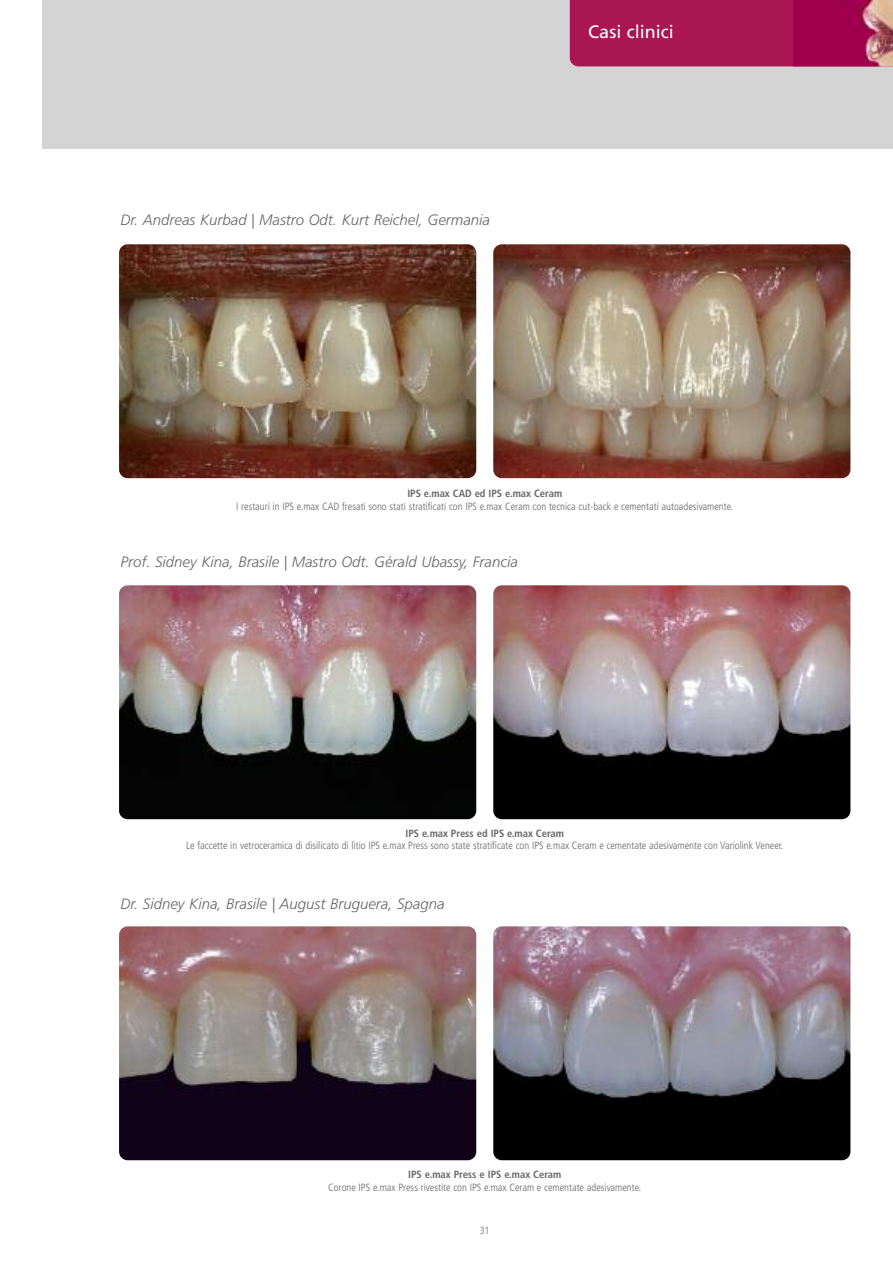
<style>
.page{position:relative;width:893px;height:1263px;background:#fff}
.page>*{position:absolute;margin:0;border:0;box-sizing:border-box;transform-origin:0 0}
.t1{font:18px "Frutiger";color:#fff}
.t2{font:italic 300 15px "Frutiger";color:#686768}
.t3{font:300 condensed 10.5px "Frutiger";color:#686768}
.t4{font:700 condensed 10.5px "Frutiger";color:#686768}
.t5{font:condensed 10.5px "Frutiger";color:#939393}
</style>
<div class="page">
<img style="left:119px;top:244px;width:357px;height:234px;border-radius:9px">
<img style="left:493px;top:244px;width:357px;height:234px;border-radius:9px">
<img style="left:119px;top:585px;width:357px;height:234px;border-radius:9px">
<img style="left:493px;top:585px;width:357px;height:234px;border-radius:9px">
<div style="left:43px;top:0;width:850px;height:148px;background:#d4d4d4"></div>
<div style="left:570px;top:0;width:323px;height:66px;background:#a91653"></div>
<img style="left:793px;top:1px;width:100px;height:65px">
<img style="left:119px;top:926px;width:357px;height:234px;border-radius:9px">
<img style="left:493px;top:926px;width:357px;height:234px;border-radius:9px">
<h2 class="t2" style="left:121px;top:214px;width:371px">Dr. Andreas Kurbad | Mastro Odt. Kurt Reichel, Germania</h2>
<h1 class="t1" style="left:588px;top:24px;width:87px">Casi clinici</h1>
<p class="t4" style="left:407px;top:489px;width:156px">IPS e.max CAD ed IPS e.max Ceram</p>
<p class="t3" style="left:236px;top:502px;width:499px">I restauri in IPS e.max CAD fresati sono stati stratificati con IPS e.max Ceram con tecnica cut-back e cementati autoadesivamente.</p>
<h2 class="t2" style="left:121px;top:555px;width:399px">Prof. Sidney Kina, Brasile | Mastro Odt. Gérald Ubassy, Francia</h2>
<p class="t4" style="left:405px;top:829px;width:160px">IPS e.max Press ed IPS e.max Ceram</p>
<p class="t3" style="left:186px;top:841px;width:599px">Le faccette in vetroceramica di disilicato di litio IPS e.max Press sono state stratificate con IPS e.max Ceram e cementate adesivamente con Variolink Veneer.</p>
<h2 class="t2" style="left:121px;top:898px;width:326px">Dr. Sidney Kina, Brasile | August Bruguera, Spagna</h2>
<p class="t4" style="left:408px;top:1170px;width:155px">IPS e.max Press e IPS e.max Ceram</p>
<p class="t3" style="left:328px;top:1183px;width:315px">Corone IPS e.max Press rivestite con IPS e.max Ceram e cementate adesivamente.</p>
<p class="t5" style="left:480px;top:1226px;width:12px">31</p>
</div>
